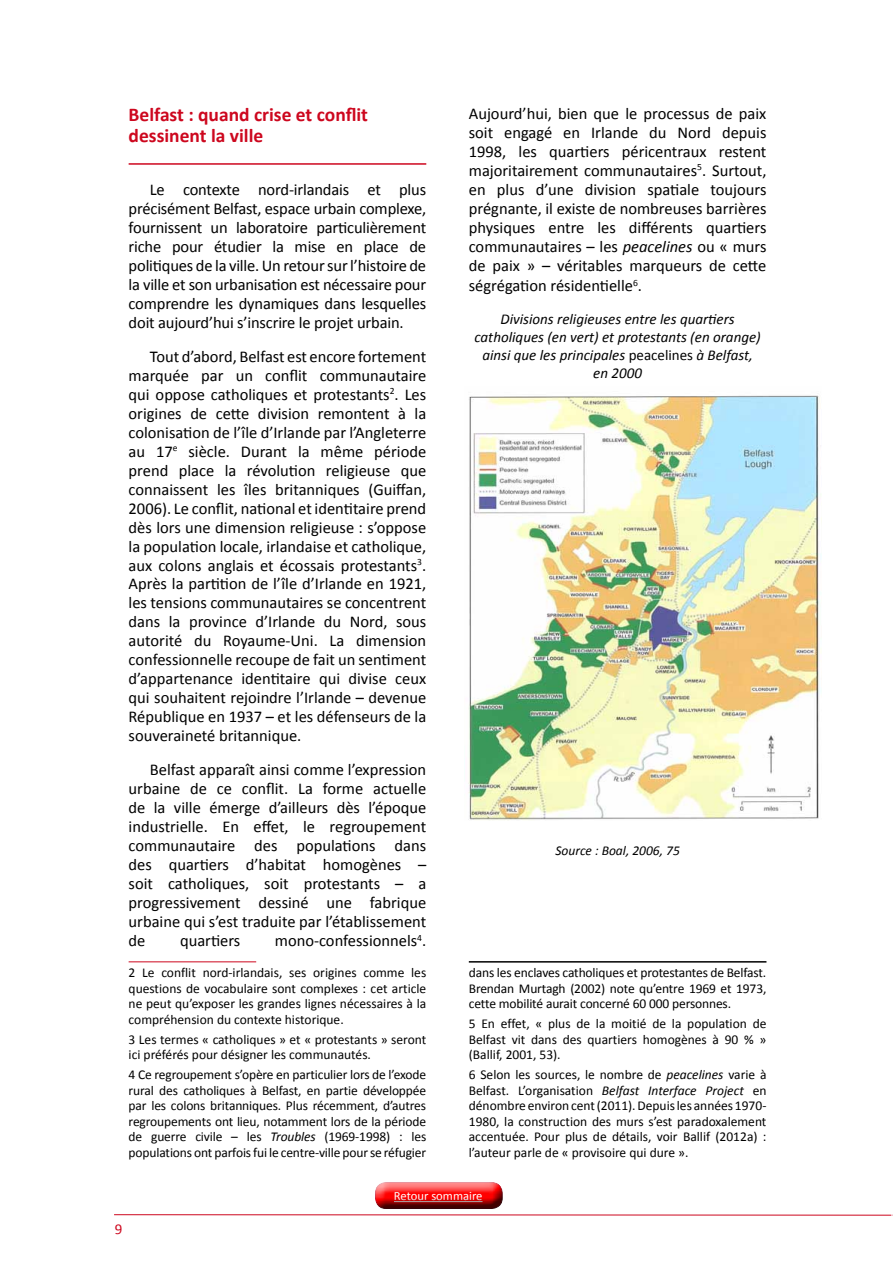
<style>
.page{position:relative;width:893px;height:1263px;background:#fff}
.page>*{position:absolute;margin:0;border:0;box-sizing:border-box;transform-origin:0 0}
.t1{font:700 19.5px/21px "Calibri";color:#cd071e}
.t2{font:16.5px/19px "Calibri";color:#000;text-align:justify}
.t3{font:italic 15px/18px "Calibri";color:#000;text-align:center}
.t4{font:15px "Calibri";color:#cd071e}
.t5{font:13.5px/15.5px "Calibri";color:#000;text-align:justify}
.t6{font:italic 13.5px "Calibri";color:#000}
.t7{font:12.6px "Calibri";color:#fff}
.s1{font-style:italic}
.s2{font-style:normal}
</style>
<div class="page">
<svg style="left:114px;top:1214px;width:779px;height:2px"></svg>
<div style="left:368px;top:1180px;width:146px;height:36px;background:#000;opacity:.75"></div>
<hr style="left:129px;top:163px;width:297px;height:2px;background:#cd071e">
<hr style="left:129px;top:961px;width:127px;height:1px;background:#cd071e">
<hr style="left:469px;top:961px;width:297px;height:1px;background:#000">
<img style="left:468px;top:395px;width:354px;height:426px">
<p class="t1" style="left:129px;top:104px;width:241px">Belfast : quand crise et conflit dessinent la ville</p>
<p class="t2" style="left:129px;top:180px;width:299px;text-indent:21px">Le contexte nord-irlandais et plus précisément Belfast, espace urbain complexe, fournissent un laboratoire particulièrement riche pour étudier la mise en place de politiques de la ville. Un retour sur l’histoire de la ville et son urbanisation est nécessaire pour comprendre les dynamiques dans lesquelles doit aujourd’hui s’inscrire le projet urbain.</p>
<p class="t2" style="left:129px;top:347px;width:299px;text-indent:21px">Tout d’abord, Belfast est encore fortement marquée par un conflit communautaire qui oppose catholiques et protestants<sup>2</sup>. Les origines de cette division remontent à la colonisation de l’île d’Irlande par l’Angleterre au 17<sup>e</sup> siècle. Durant la même période prend place la révolution religieuse que connaissent les îles britanniques (Guiffan, 2006). Le conflit, national et identitaire prend dès lors une dimension religieuse : s’oppose la population locale, irlandaise et catholique, aux colons anglais et écossais protestants<sup>3</sup>.<br>Après la partition de l’île d’Irlande en 1921, les tensions communautaires se concentrent dans la province d’Irlande du Nord, sous autorité du Royaume-Uni. La dimension confessionnelle recoupe de fait un sentiment d’appartenance identitaire qui divise ceux qui souhaitent rejoindre l’Irlande – devenue République en 1937 – et les défenseurs de la souveraineté britannique.</p>
<p class="t2" style="left:129px;top:760px;width:299px;text-indent:21px">Belfast apparaît ainsi comme l’expression urbaine de ce conflit. La forme actuelle de la ville émerge d’ailleurs dès l’époque industrielle. En effet, le regroupement communautaire des populations dans des quartiers d’habitat homogènes – soit catholiques, soit protestants – a progressivement dessiné une fabrique urbaine qui s’est traduite par l’établissement de</p>
<p class="t2" style="left:180px;top:931px;width:62px">quartiers</p>
<p class="t2" style="left:275px;top:931px;width:153px">mono-confessionnels<sup>4</sup>.</p>
<p class="t5" style="left:129px;top:965px;width:299px">2 Le conflit nord-irlandais, ses origines comme les questions de vocabulaire sont complexes : cet article ne peut qu’exposer les grandes lignes nécessaires à la compréhension du contexte historique.</p>
<p class="t5" style="left:129px;top:1031px;width:299px">3 Les termes « catholiques » et « protestants » seront ici préférés pour désigner les communautés.</p>
<p class="t5" style="left:129px;top:1067px;width:299px">4 Ce regroupement s’opère en particulier lors de l’exode rural des catholiques à Belfast, en partie développée par les colons britanniques. Plus récemment, d’autres regroupements ont lieu, notamment lors de la période de guerre civile – les <span class="s1">Troubles</span> (1969-1998) : les populations ont parfois fui le centre-ville pour se réfugier</p>
<p class="t2" style="left:469px;top:104px;width:299px">Aujourd’hui, bien que le processus de paix soit engagé en Irlande du Nord depuis 1998, les quartiers péricentraux restent majoritairement communautaires<sup>5</sup>. Surtout, en plus d’une division spatiale toujours prégnante, il existe de nombreuses barrières physiques entre les différents quartiers communautaires – les <span class="s1">peacelines</span> ou « murs de paix » – véritables marqueurs de cette</p>
<p class="t2" style="left:469px;top:276px;width:175px">ségrégation résidentielle<sup>6</sup>.</p>
<p class="t3" style="left:474px;top:310px;width:288px">Divisions religieuses entre les quartiers catholiques (en vert) et protestants (en orange) ainsi que les principales <span class="s2">peacelines</span> à Belfast, en 2000</p>
<p class="t6" style="left:555px;top:841px;width:126px">Source : Boal, 2006, 75</p>
<p class="t5" style="left:469px;top:965px;width:299px">dans les enclaves catholiques et protestantes de Belfast.<br>Brendan Murtagh (2002) note qu’entre 1969 et 1973, cette mobilité aurait concerné 60 000 personnes.</p>
<p class="t5" style="left:469px;top:1016px;width:299px">5 En effet, « plus de la moitié de la population de Belfast vit dans des quartiers homogènes à 90 % » (Ballif, 2001, 53).</p>
<p class="t5" style="left:469px;top:1067px;width:299px">6 Selon les sources, le nombre de <span class="s1">peacelines</span> varie à Belfast. L’organisation <span class="s1">Belfast Interface Project</span> en dénombre environ cent (2011). Depuis les années 1970- 1980, la construction des murs s’est paradoxalement accentuée. Pour plus de détails, voir Ballif (2012a) : l’auteur parle de « provisoire qui dure ».</p>
<p class="t4" style="left:115px;top:1219px;width:9px">9</p>
<p class="t7" style="left:394px;top:1188px;width:90px">Retour sommaire</p>
</div>
